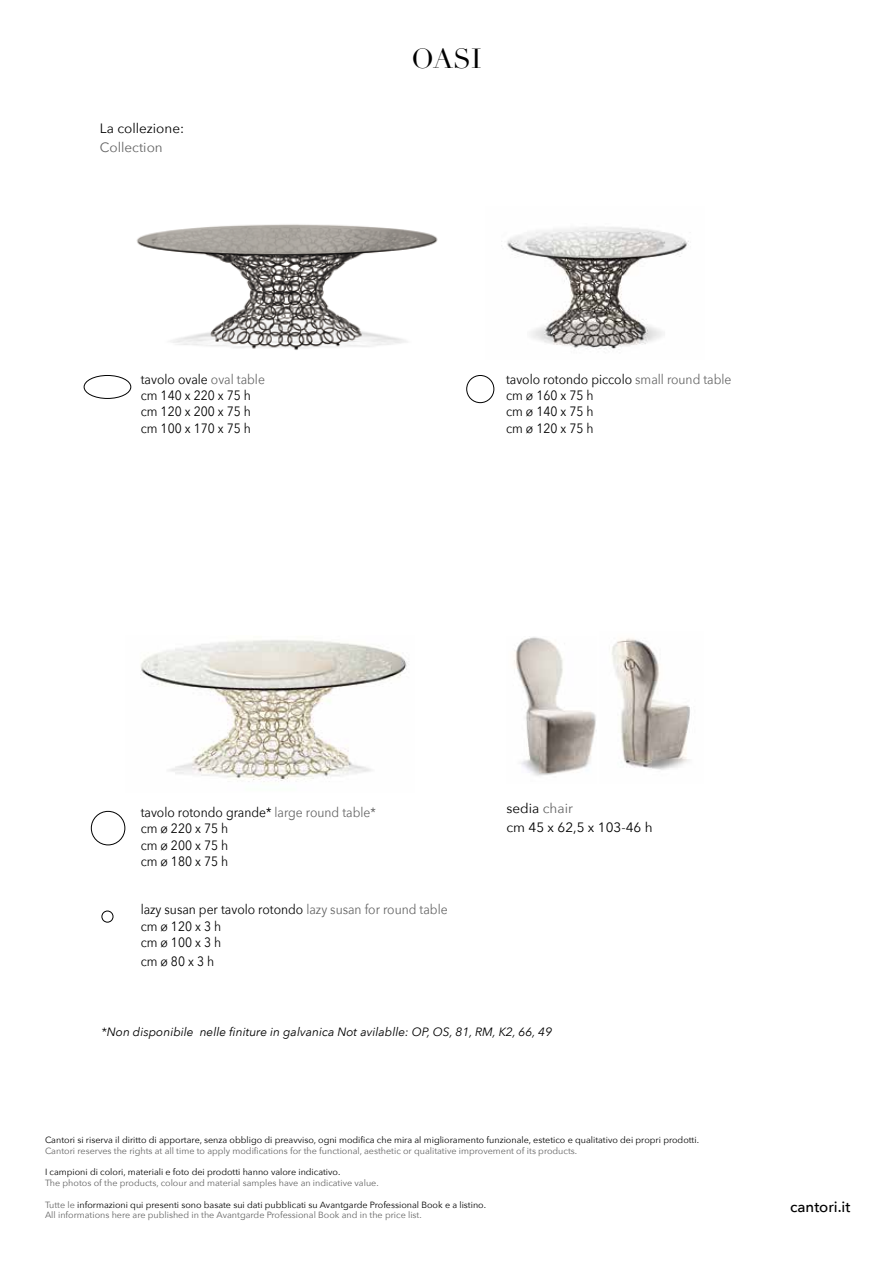
<style>
.page{position:relative;width:893px;height:1263px;background:#fff}
.page>*{position:absolute;margin:0;border:0;box-sizing:border-box;transform-origin:0 0}
.t1{font:27px "Didot";color:#000}
.t2{font:500 15px "Avenir Next";color:#000}
.t3{font:13.5px/16.2px "Avenir Next";color:#000;scale:.9 1}
.t4{font:13.5px/19.5px "Avenir Next";color:#000}
.t5{font:13.5px "Avenir Next";color:#636363}
.t6{font:italic 12px "Avenir Next";color:#000}
.t7{font:9px/10.8px "Avenir Next";color:#000}
.t8{font:9px "Avenir Next";color:#636363}
.s1{color:#636363}
</style>
<div class="page">
<img style="left:140px;top:640px;width:267px;height:142px">
<img style="left:507px;top:227px;width:182px;height:122px">
<div style="left:91px;top:811px;width:34px;height:34px;border:1px solid #000;border-radius:50%"></div>
<div style="left:466px;top:375px;width:28px;height:28px;border:1px solid #000;border-radius:50%"></div>
<div style="left:84px;top:375px;width:47px;height:24px;border:1px solid #000;border-radius:50%"></div>
<div style="left:102px;top:911px;width:11px;height:11px;border:1px solid #000;border-radius:50%"></div>
<img style="left:136px;top:224px;width:302px;height:126px">
<img style="left:611px;top:638px;width:79px;height:132px">
<img style="left:514px;top:637px;width:82px;height:139px">
<h3 class="t4" style="left:100px;top:118px;width:86px">La collezione:</h3>
<h3 class="t5" style="left:100px;top:136px;width:64px">Collection</h3>
<h1 class="t1" style="left:411px;top:42px;width:72px">OASI</h1>
<h3 class="t3" style="left:141px;top:371px;width:139px">tavolo ovale <span class="s1">oval table </span>cm 140 x 220 x 75 h cm 120 x 200 x 75 h cm 100 x 170 x 75 h</h3>
<h3 class="t3" style="left:506px;top:371px;width:252px">tavolo rotondo piccolo <span class="s1">small round table </span>cm ø 160 x 75 h<br>cm ø 140 x 75 h<br>cm ø 120 x 75 h</h3>
<h3 class="t3" style="left:141px;top:804px;width:263px">tavolo rotondo grande* <span class="s1">large round table* </span>cm ø 220 x 75 h<br>cm ø 200 x 75 h<br>cm ø 180 x 75 h</h3>
<h3 class="t3" style="left:141px;top:901px;width:343px">lazy susan per tavolo rotondo <span class="s1">lazy susan for round table </span>cm ø 120 x 3 h<br>cm ø 100 x 3 h</h3>
<h3 class="t3" style="left:141px;top:953px;width:83px">cm ø 80 x 3 h</h3>
<h3 class="t4" style="left:507px;top:798px;width:147px">sedia <span class="s1">chair<br></span>cm 45 x 62,5 x 103-46 h</h3>
<h3 class="t6" style="left:102px;top:1021px;width:452px">*Non disponibile nelle finiture in galvanica Not avilablle: OP, OS, 81, RM, K2, 66, 49</h3>
<p class="t7" style="left:45px;top:1134px;width:655px">Cantori si riserva il diritto di apportare, senza obbligo di preavviso, ogni modifica che mira al miglioramento funzionale, estetico e qualitativo dei propri prodotti.</p>
<p class="t8" style="left:45px;top:1143px;width:534px">Cantori reserves the rights at all time to apply modifications for the functional, aesthetic or qualitative improvement of its products.</p>
<p class="t7" style="left:45px;top:1166px;width:297px">I campioni di colori, materiali e foto dei prodotti hanno valore indicativo.</p>
<p class="t8" style="left:45px;top:1175px;width:335px">The photos of the products, colour and material samples have an indicative value.</p>
<p class="t7" style="left:45px;top:1198px;width:442px"><span class="s1">Tutte le</span> informazioni qui presenti sono basate sui dati pubblicati su Avantgarde Professional Book e a listino.<br><span class="s1">All informations here are published in the Avantgarde Professional Book and in the price list.</span></p>
<h2 class="t2" style="left:790px;top:1194px;width:62px">cantori.it</h2>
</div>
